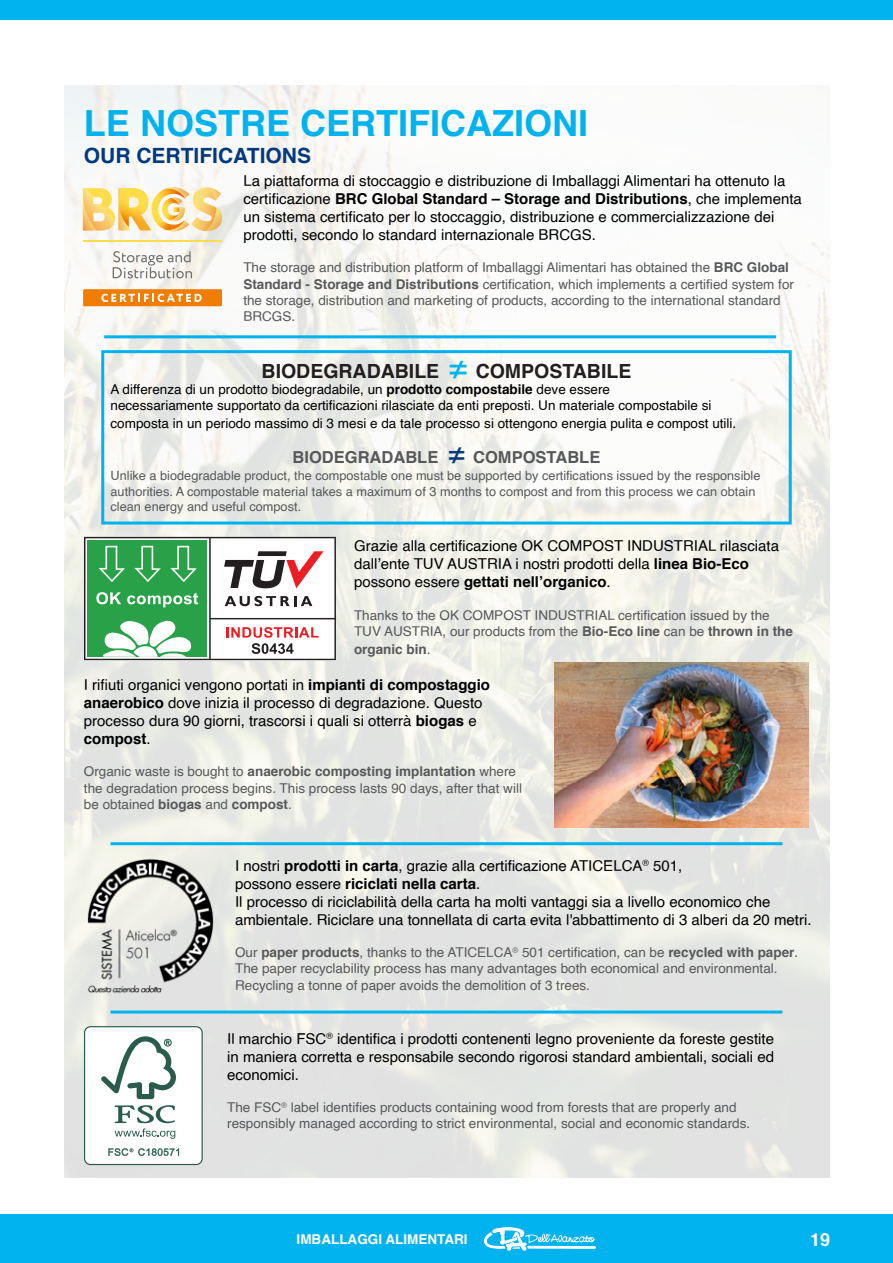
<style>
.page{position:relative;width:893px;height:1263px;background:#fff}
.page>*{position:absolute;margin:0;border:0;box-sizing:border-box;transform-origin:0 0}
.t1{font:700 36px "Helvetica";color:#00b3ef}
.t2{font:700 21px "Helvetica";color:#03397e}
.t3{font:700 19.5px "Helvetica";color:#231f20}
.t4{font:700 18px "Helvetica";color:#fff}
.t5{font:700 16.5px "Helvetica";color:#57585a}
.t6{font:15px/18px "Helvetica";color:#000001}
.t7{font:700 15px "Helvetica";color:#000001}
.t8{font:13.5px/16.2px "Helvetica";color:#57585a}
.t9{font:13.5px/18px "Helvetica";color:#000001}
.t10{font:700 13.5px "Helvetica";color:#fff}
.t11{font:700 13.5px "Helvetica";color:#57585a}
.t12{font:12.75px/15.3px "Helvetica";color:#57585a}
.s1{font-weight:700}
.s2{font-weight:400;font-size:33px;color:#00b3ef}
.s3{font-weight:400;font-size:30px;color:#03397e}
.s4{font-weight:400}
</style>
<div class="page">
<div style="left:0;top:0;width:893px;height:20px;background:#00b3ef"></div>
<div style="left:0;top:1214px;width:893px;height:49px;background:#00b3ef"></div>
<svg style="left:484px;top:1227px;width:112px;height:24px"></svg>
<img style="left:64px;top:85px;width:765px;height:1093px">
<svg style="left:84px;top:537px;width:252px;height:123px"></svg>
<img style="left:554px;top:662px;width:254px;height:165px">
<hr style="left:111px;top:842px;width:671px;height:3px;background:#00b3ef">
<hr style="left:111px;top:1010px;width:671px;height:3px;background:#00b3ef">
<hr style="left:104px;top:335px;width:672px;height:3px;background:#00b3ef">
<div style="left:101px;top:350px;width:691px;height:174px;border:3px solid #00b3ef"></div>
<img style="left:84px;top:856px;width:133px;height:139px">
<svg style="left:84px;top:1026px;width:119px;height:139px"></svg>
<img style="left:129px;top:188px;width:38px;height:42px">
<img style="left:162px;top:198px;width:5px;height:22px">
<svg style="left:83px;top:188px;width:46px;height:43px"></svg>
<svg style="left:167px;top:187px;width:55px;height:44px"></svg>
<div style="left:83px;top:289px;width:139px;height:17px;background:#ee7d00;border-radius:2px"></div>
<hr style="left:83px;top:240px;width:139px;height:2px;background:#ffdd4a">
<svg style="left:101px;top:294px;width:101px;height:8px"></svg>
<svg style="left:113px;top:251px;width:79px;height:27px"></svg>
<p class="t1" style="left:84px;top:94px;width:506px">LE NOSTRE CERTIFICAZIONI</p>
<p class="t2" style="left:84px;top:139px;width:229px">OUR CERTIFICATIONS</p>
<p class="t6" style="left:243px;top:172px;width:560px">La piattaforma di stoccaggio e distribuzione di Imballaggi Alimentari ha ottenuto la certificazione <span class="s1">BRC Global Standard – Storage and Distributions</span>, che implementa un sistema certificato per lo stoccaggio, distribuzione e commercializzazione dei prodotti, secondo lo standard internazionale BRCGS.</p>
<p class="t8" style="left:243px;top:260px;width:552px">The storage and distribution platform of Imballaggi Alimentari has obtained the <span class="s1">BRC Global Standard - Storage and Distributions</span> certification, which implements a certified system for the storage, distribution and marketing of products, according to the international standard BRCGS.</p>
<p class="t3" style="left:262px;top:355px;width:371px">BIODEGRADABILE <span class="s2">≠</span> COMPOSTABILE</p>
<p class="t9" style="left:111px;top:381px;width:501px">A differenza di un prodotto biodegradabile, un <span class="s1">prodotto compostabile</span> deve essere</p>
<p class="t9" style="left:111px;top:397px;width:627px">necessariamente supportato da certificazioni rilasciate da enti preposti. Un materiale compostabile si composta in un periodo massimo di 3 mesi e da tale processo si ottengono energia pulita e compost utili.</p>
<p class="t12" style="left:111px;top:469px;width:651px">Unlike a biodegradable product, the compostable one must be supported by certifications issued by the responsible authorities. A compostable material takes a maximum of 3 months to compost and from this process we can obtain clean energy and useful compost.</p>
<p class="t5" style="left:293px;top:443px;width:309px">BIODEGRADABLE <span class="s3">≠</span> COMPOSTABLE</p>
<p class="t6" style="left:354px;top:537px;width:427px">Grazie alla certificazione OK COMPOST INDUSTRIAL rilasciata dall’ente TUV AUSTRIA i nostri prodotti della <span class="s1">linea Bio-Eco</span></p>
<p class="t7" style="left:354px;top:570px;width:258px"><span class="s4">possono essere</span> gettati nell’organico<span class="s4">.</span></p>
<p class="t8" style="left:354px;top:607px;width:440px">Thanks to the OK COMPOST INDUSTRIAL certification issued by the<br>TUV AUSTRIA, our products from the <span class="s1">Bio-Eco line</span> can be <span class="s1">thrown in the</span></p>
<p class="t11" style="left:354px;top:638px;width:78px">organic bin<span class="s4">.</span></p>
<p class="t6" style="left:84px;top:676px;width:407px">I rifiuti organici vengono portati in <span class="s1">impianti di compostaggio</span></p>
<p class="t6" style="left:84px;top:694px;width:400px"><span class="s1">anaerobico</span> dove inizia il processo di degradazione. Questo</p>
<p class="t6" style="left:84px;top:712px;width:394px">processo dura 90 giorni, trascorsi i quali si otterrà <span class="s1">biogas</span> e</p>
<p class="t7" style="left:84px;top:726px;width:68px">compost<span class="s4">.</span></p>
<p class="t8" style="left:84px;top:764px;width:439px">Organic waste is bought to <span class="s1">anaerobic composting implantation</span> where the degradation process begins. This process lasts 90 days, after that will be obtained <span class="s1">biogas</span> and <span class="s1">compost</span>.</p>
<p class="t6" style="left:235px;top:857px;width:449px">I nostri <span class="s1">prodotti in carta</span>, grazie alla certificazione ATICELCA<sup>®</sup> 501,</p>
<p class="t7" style="left:235px;top:871px;width:247px"><span class="s4">possono essere</span> riciclati nella carta<span class="s4">.</span></p>
<p class="t6" style="left:235px;top:893px;width:537px">Il processo di riciclabilità della carta ha molti vantaggi sia a livello economico che</p>
<p class="t6" style="left:235px;top:911px;width:578px">ambientale. Riciclare una tonnellata di carta evita l'abbattimento di 3 alberi da 20 metri.</p>
<p class="t8" style="left:235px;top:945px;width:565px">Our <span class="s1">paper products</span>, thanks to the ATICELCA<sup>®</sup> 501 certification, can be <span class="s1">recycled with paper</span>.</p>
<p class="t8" style="left:235px;top:961px;width:544px">The paper recyclability process has many advantages both economical and environmental.<br>Recycling a tonne of paper avoids the demolition of 3 trees.</p>
<p class="t6" style="left:227px;top:1030px;width:548px;text-align:justify">Il marchio FSC<sup>®</sup> identifica i prodotti contenenti legno proveniente da foreste gestite in maniera corretta e responsabile secondo rigorosi standard ambientali, sociali ed economici.</p>
<p class="t8" style="left:227px;top:1100px;width:524px">The FSC<sup>®</sup> label identifies products containing wood from forests that are properly and responsibly managed according to strict environmental, social and economic standards.</p>
<p class="t10" style="left:297px;top:1229px;width:172px">IMBALLAGGI ALIMENTARI</p>
<p class="t4" style="left:810px;top:1225px;width:22px">19</p>
</div>
